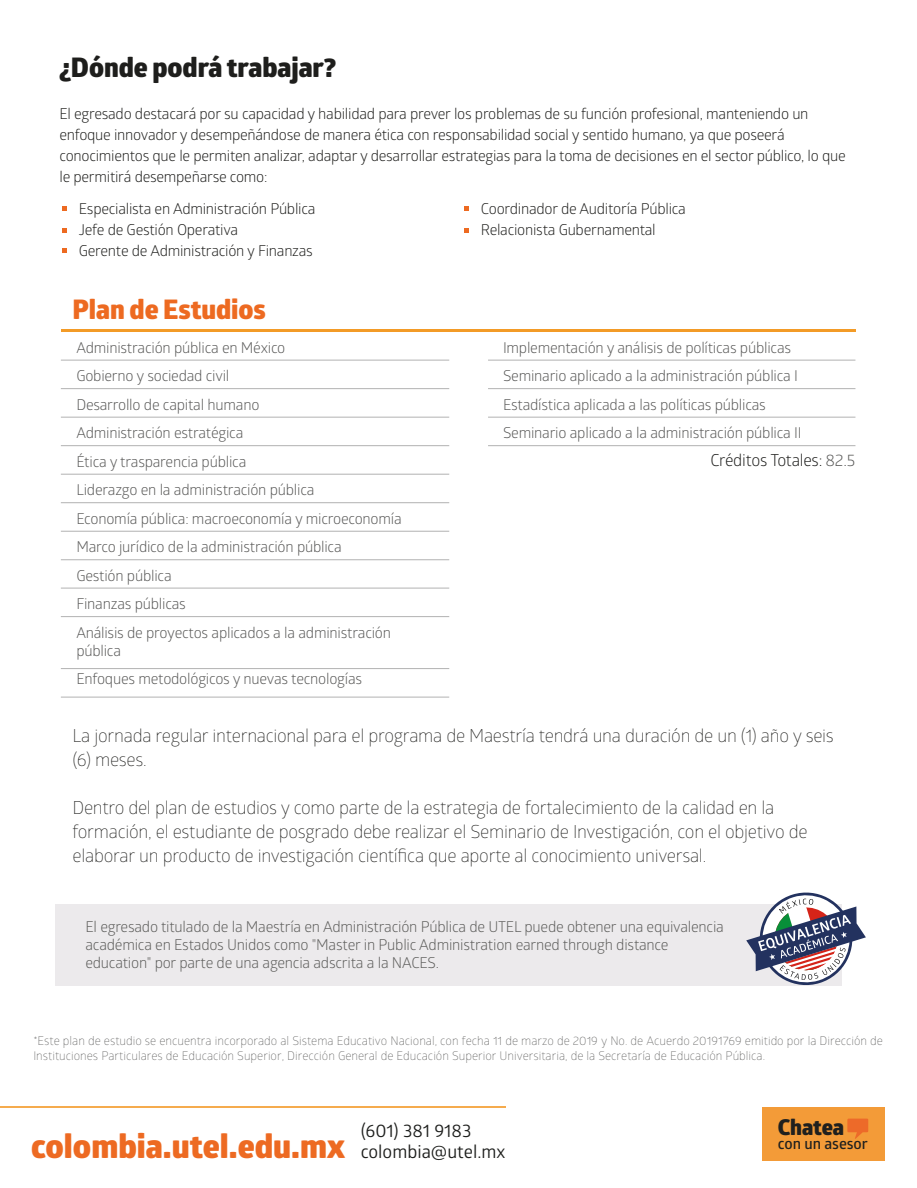
<style>
.page{position:relative;width:917px;height:1188px;background:#fff}
.page>*{position:absolute;margin:0;border:0;box-sizing:border-box;transform-origin:0 0}
.t1{font:800 33px "Glober";color:#ed6a22}
.t2{font:800 27px "Glober";letter-spacing:-.005em;color:#1e1e1c}
.t3{font:800 27px "Glober";letter-spacing:-.005em;color:#ed6a21}
.t4{font:800 21.75px "Glober";letter-spacing:-.005em;color:#20201e}
.t5{font:300 18px/24px "Glober";letter-spacing:-.015em;color:#1d1d1b}
.t6{font:18px "Glober";color:#1d1e1c}
.t7{font:18px "Glober";color:#1e1f1d}
.t8{font:16.5px "Glober";letter-spacing:-.015em;color:#1d1d1b}
.t9{font:600 15.3px "Glober";letter-spacing:-.005em;color:#20201e}
.t10{font:15px/28.5px "Glober";letter-spacing:-.015em;color:#575756}
.t11{font:15px/21px "Glober";letter-spacing:-.015em;color:#1e1e1c}
.t12{font:15px/18px "Glober";letter-spacing:-.015em;color:#5a5a58}
.t13{font:300 12px/14.4px "Glober";color:#575756}
.s1{color:#575756}
</style>
<div class="page">
<hr style="left:61px;top:360px;width:388px;height:1px;background:#b2b2b2">
<hr style="left:61px;top:388px;width:388px;height:1px;background:#b2b2b2">
<hr style="left:61px;top:417px;width:388px;height:1px;background:#b2b2b2">
<hr style="left:61px;top:445px;width:388px;height:1px;background:#b2b2b2">
<hr style="left:61px;top:474px;width:388px;height:1px;background:#b2b2b2">
<hr style="left:61px;top:502px;width:388px;height:1px;background:#b2b2b2">
<hr style="left:61px;top:531px;width:388px;height:1px;background:#b2b2b2">
<hr style="left:61px;top:559px;width:388px;height:1px;background:#b2b2b2">
<hr style="left:61px;top:588px;width:388px;height:1px;background:#b2b2b2">
<hr style="left:61px;top:616px;width:388px;height:1px;background:#b2b2b2">
<hr style="left:61px;top:329px;width:794px;height:3px;background:#f28a01">
<hr style="left:488px;top:360px;width:367px;height:1px;background:#b2b2b2">
<hr style="left:488px;top:388px;width:367px;height:1px;background:#b2b2b2">
<hr style="left:488px;top:417px;width:367px;height:1px;background:#b2b2b2">
<hr style="left:488px;top:445px;width:367px;height:1px;background:#b2b2b2">
<svg style="left:464px;top:229px;width:4px;height:4px"></svg>
<svg style="left:464px;top:207px;width:4px;height:4px"></svg>
<svg style="left:62px;top:249px;width:4px;height:4px"></svg>
<svg style="left:62px;top:229px;width:4px;height:4px"></svg>
<svg style="left:62px;top:207px;width:4px;height:4px"></svg>
<hr style="left:61px;top:668px;width:388px;height:1px;background:#b2b2b2">
<hr style="left:61px;top:697px;width:388px;height:1px;background:#b2b2b2">
<hr style="left:0;top:1106px;width:505px;height:1px;background:#f28a06">
<div style="left:762px;top:1107px;width:122px;height:54px;background:#f39b38"></div>
<svg style="left:847px;top:1119px;width:21px;height:20px"></svg>
<div style="left:55px;top:904px;width:786px;height:81px;background:#eceaec"></div>
<svg style="left:746px;top:892px;width:119px;height:94px"></svg>
<h2 class="t2" style="left:59px;top:48px;width:279px">¿Dónde podrá trabajar?</h2>
<p class="t11" style="left:59px;top:102px;width:787px">El egresado destacará por su capacidad y habilidad para prever los problemas de su función profesional, manteniendo un enfoque innovador y desempeñándose de manera ética con responsabilidad social y sentido humano, ya que poseerá conocimientos que le permiten analizar, adaptar y desarrollar estrategias para la toma de decisiones en el sector público, lo que le permitirá desempeñarse como:</p>
<p class="t11" style="left:79px;top:198px;width:238px">Especialista en Administración Pública<br>Jefe de Gestión Operativa<br>Gerente de Administración y Finanzas</p>
<h2 class="t3" style="left:72px;top:289px;width:195px">Plan de Estudios</h2>
<p class="t10" style="left:76px;top:333px;width:327px">Administración pública en México<br>Gobierno y sociedad civil<br>Desarrollo de capital humano<br>Administración estratégica<br>Ética y trasparencia pública<br>Liderazgo en la administración pública<br>Economía pública: macroeconomía y microeconomía Marco jurídico de la administración pública<br>Gestión pública<br>Finanzas públicas<br>Análisis de proyectos aplicados a la administración</p>
<p class="t10" style="left:76px;top:636px;width:287px">pública<br>Enfoques metodológicos y nuevas tecnologías</p>
<p class="t11" style="left:481px;top:198px;width:206px">Coordinador de Auditoría Pública<br>Relacionista Gubernamental</p>
<p class="t10" style="left:503px;top:333px;width:300px">Implementación y análisis de políticas públicas Seminario aplicado a la administración pública I Estadística aplicada a las políticas públicas Seminario aplicado a la administración pública II</p>
<p class="t8" style="left:710px;top:449px;width:146px">Créditos Totales: <span class="s1">82.5</span></p>
<p class="t5" style="left:72px;top:723px;width:762px">La jornada regular internacional para el programa de Maestría tendrá una duración de un (1) año y seis (6) meses.</p>
<p class="t5" style="left:72px;top:795px;width:736px">Dentro del plan de estudios y como parte de la estrategia de fortalecimiento de la calidad en la formación, el estudiante de posgrado debe realizar el Seminario de Investigación, con el objetivo de elaborar un producto de investigación científica que aporte al conocimiento universal.</p>
<p class="t12" style="left:85px;top:917px;width:640px">El egresado titulado de la Maestría en Administración Pública de UTEL puede obtener una equivalencia académica en Estados Unidos como "Master in Public Administration earned through distance education" por parte de una agencia adscrita a la NACES.</p>
<p class="t13" style="left:33px;top:1033px;width:851px">*Este plan de estudio se encuentra incorporado al Sistema Educativo Nacional, con fecha 11 de marzo de 2019 y No. de Acuerdo 20191769 emitido por la Dirección de<br>Instituciones Particulares de Educación Superior, Dirección General de Educación Superior Universitaria, de la Secretaría de Educación Pública.</p>
<h1 class="t1" style="left:31px;top:1122px;width:315px">colombia.utel.edu.mx</h1>
<p class="t7" style="left:361px;top:1118px;width:112px">(601) 381 9183</p>
<p class="t6" style="left:361px;top:1139px;width:146px">colombia@utel.mx</p>
<h3 class="t4" style="left:777px;top:1111px;width:68px">Chatea</h3>
<p class="t9" style="left:777px;top:1133px;width:91px">con un asesor</p>
</div>
